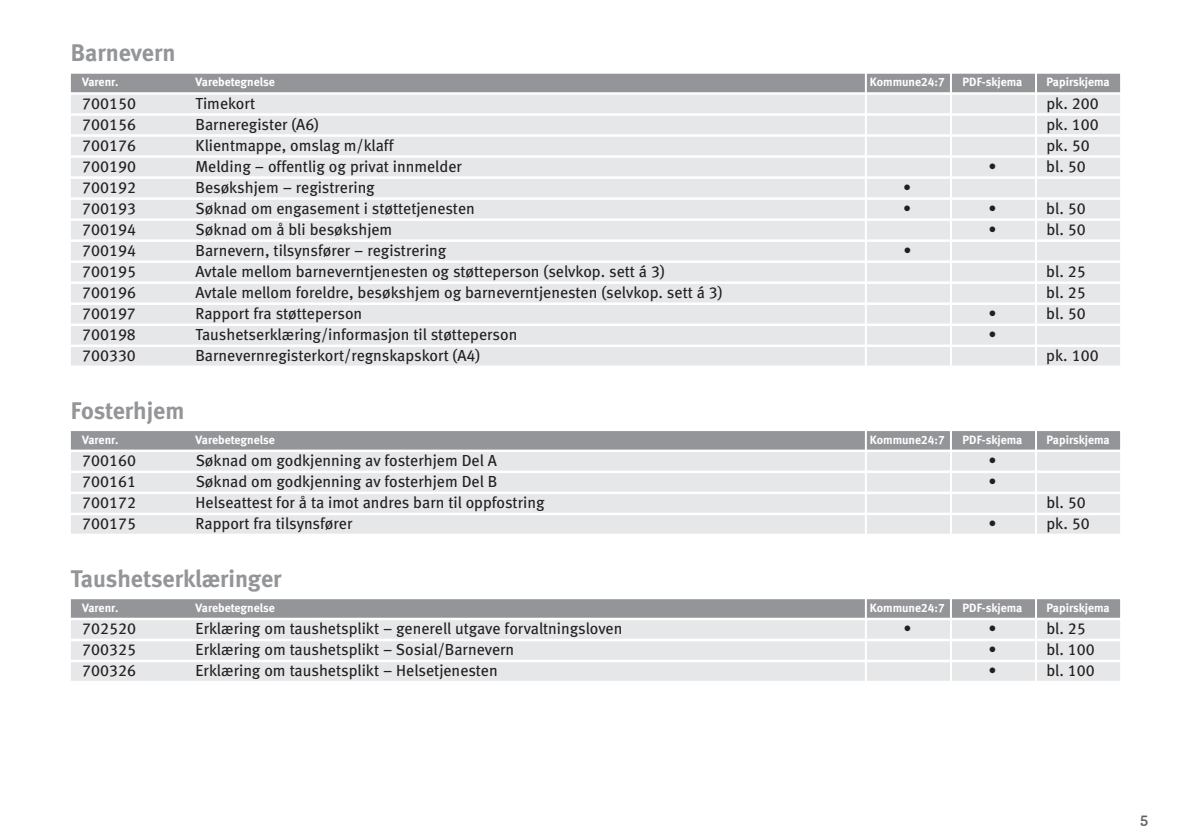
<style>
.page{position:relative;width:1191px;height:840px;background:#fff}
.page>*{position:absolute;margin:0;border:0;box-sizing:border-box;transform-origin:0 0}
.t1{font:24px "Meta Bold LF";color:#939598}
.t2{font:16px "Meta Book LF";color:#231f20}
.t3{font:700 16px "Archer";color:#636366}
.t4{font:12px "Meta Bold LF";color:#fff}
</style>
<div class="page">
<div style="left:71px;top:74px;width:1049px;height:18px;background:#939598"></div>
<div style="left:71px;top:95px;width:1049px;height:18px;background:#e6e7e9"></div>
<div style="left:71px;top:116px;width:1049px;height:18px;background:#e6e7e9"></div>
<div style="left:71px;top:137px;width:1049px;height:18px;background:#e6e7e9"></div>
<div style="left:71px;top:158px;width:1049px;height:18px;background:#e6e7e9"></div>
<div style="left:71px;top:179px;width:1049px;height:18px;background:#e6e7e9"></div>
<div style="left:71px;top:200px;width:1049px;height:18px;background:#e6e7e9"></div>
<div style="left:71px;top:221px;width:1049px;height:18px;background:#e6e7e9"></div>
<div style="left:71px;top:242px;width:1049px;height:18px;background:#e6e7e9"></div>
<div style="left:71px;top:263px;width:1049px;height:18px;background:#e6e7e9"></div>
<div style="left:71px;top:284px;width:1049px;height:18px;background:#e6e7e9"></div>
<div style="left:71px;top:305px;width:1049px;height:18px;background:#e6e7e9"></div>
<div style="left:71px;top:326px;width:1049px;height:18px;background:#e6e7e9"></div>
<div style="left:71px;top:347px;width:1049px;height:18px;background:#e6e7e9"></div>
<div style="left:71px;top:431px;width:1049px;height:18px;background:#939598"></div>
<div style="left:71px;top:452px;width:1049px;height:18px;background:#e6e7e9"></div>
<div style="left:71px;top:473px;width:1049px;height:18px;background:#e6e7e9"></div>
<div style="left:71px;top:494px;width:1049px;height:18px;background:#e6e7e9"></div>
<div style="left:71px;top:515px;width:1049px;height:18px;background:#e6e7e9"></div>
<div style="left:71px;top:599px;width:1049px;height:18px;background:#939598"></div>
<div style="left:71px;top:620px;width:1049px;height:18px;background:#e6e7e9"></div>
<div style="left:71px;top:641px;width:1049px;height:18px;background:#e6e7e9"></div>
<div style="left:71px;top:662px;width:1049px;height:18px;background:#e6e7e9"></div>
<hr style="left:1035px;top:43px;width:2px;height:754px;background:#fff">
<hr style="left:950px;top:43px;width:2px;height:754px;background:#fff">
<hr style="left:865px;top:43px;width:2px;height:754px;background:#fff">
<h1 class="t1" style="left:71px;top:39px;width:106px">Barnevern</h1>
<p class="t4" style="left:82px;top:75px;width:38px">Varenr.</p>
<p class="t4" style="left:196px;top:75px;width:81px">Varebetegnelse</p>
<p class="t4" style="left:870px;top:75px;width:76px">Kommune24:7</p>
<p class="t4" style="left:962px;top:75px;width:61px">PDF-skjema</p>
<p class="t4" style="left:1046px;top:75px;width:65px">Papirskjema</p>
<p class="t2" style="left:82px;top:94px;width:55px">700150</p>
<p class="t2" style="left:196px;top:94px;width:61px">Timekort</p>
<p class="t2" style="left:1046px;top:94px;width:54px">pk. 200</p>
<p class="t2" style="left:82px;top:115px;width:55px">700156</p>
<p class="t2" style="left:196px;top:115px;width:125px">Barneregister (A6)</p>
<p class="t2" style="left:1046px;top:115px;width:54px">pk. 100</p>
<p class="t2" style="left:82px;top:136px;width:55px">700176</p>
<p class="t2" style="left:196px;top:136px;width:199px">Klientmappe, omslag m/klaff</p>
<p class="t2" style="left:1046px;top:136px;width:45px">pk. 50</p>
<p class="t2" style="left:82px;top:157px;width:55px">700190</p>
<p class="t2" style="left:196px;top:157px;width:268px">Melding – offentlig og privat innmelder</p>
<p class="t2" style="left:988px;top:157px;width:10px">•</p>
<p class="t2" style="left:1046px;top:157px;width:41px">bl. 50</p>
<p class="t2" style="left:82px;top:178px;width:55px">700192</p>
<p class="t2" style="left:196px;top:178px;width:181px">Besøkshjem – registrering</p>
<p class="t2" style="left:903px;top:178px;width:10px">•</p>
<p class="t2" style="left:82px;top:199px;width:55px">700193</p>
<p class="t2" style="left:196px;top:199px;width:281px">Søknad om engasement i støttetjenesten</p>
<p class="t2" style="left:903px;top:199px;width:10px">•</p>
<p class="t2" style="left:988px;top:199px;width:10px">•</p>
<p class="t2" style="left:1046px;top:199px;width:41px">bl. 50</p>
<p class="t2" style="left:82px;top:220px;width:55px">700194</p>
<p class="t2" style="left:196px;top:220px;width:198px">Søknad om å bli besøkshjem</p>
<p class="t2" style="left:988px;top:220px;width:10px">•</p>
<p class="t2" style="left:1046px;top:220px;width:41px">bl. 50</p>
<p class="t2" style="left:82px;top:241px;width:55px">700194</p>
<p class="t2" style="left:196px;top:241px;width:252px">Barnevern, tilsynsfører – registrering</p>
<p class="t2" style="left:903px;top:241px;width:10px">•</p>
<p class="t2" style="left:82px;top:262px;width:55px">700195</p>
<p class="t2" style="left:196px;top:262px;width:470px">Avtale mellom barneverntjenesten og støtteperson (selvkop. sett á 3)</p>
<p class="t2" style="left:1046px;top:262px;width:41px">bl. 25</p>
<p class="t2" style="left:82px;top:283px;width:55px">700196</p>
<p class="t2" style="left:196px;top:283px;width:528px">Avtale mellom foreldre, besøkshjem og barneverntjenesten (selvkop. sett á 3)</p>
<p class="t2" style="left:1046px;top:283px;width:41px">bl. 25</p>
<p class="t2" style="left:82px;top:304px;width:55px">700197</p>
<p class="t2" style="left:196px;top:304px;width:168px">Rapport fra støtteperson</p>
<p class="t2" style="left:988px;top:304px;width:10px">•</p>
<p class="t2" style="left:1046px;top:304px;width:41px">bl. 50</p>
<p class="t2" style="left:82px;top:325px;width:55px">700198</p>
<p class="t2" style="left:196px;top:325px;width:323px">Taushetserklæring/informasjon til støtteperson</p>
<p class="t2" style="left:988px;top:325px;width:10px">•</p>
<p class="t2" style="left:82px;top:346px;width:55px">700330</p>
<p class="t2" style="left:196px;top:346px;width:286px">Barnevernregisterkort/regnskapskort (A4)</p>
<p class="t2" style="left:1046px;top:346px;width:54px">pk. 100</p>
<h1 class="t1" style="left:71px;top:395px;width:115px">Fosterhjem</h1>
<p class="t4" style="left:82px;top:432px;width:38px">Varenr.</p>
<p class="t4" style="left:196px;top:432px;width:81px">Varebetegnelse</p>
<p class="t4" style="left:870px;top:432px;width:76px">Kommune24:7</p>
<p class="t4" style="left:962px;top:432px;width:61px">PDF-skjema</p>
<p class="t4" style="left:1046px;top:432px;width:65px">Papirskjema</p>
<p class="t2" style="left:82px;top:451px;width:55px">700160</p>
<p class="t2" style="left:196px;top:451px;width:303px">Søknad om godkjenning av fosterhjem Del A</p>
<p class="t2" style="left:988px;top:451px;width:10px">•</p>
<p class="t2" style="left:82px;top:472px;width:55px">700161</p>
<p class="t2" style="left:196px;top:472px;width:303px">Søknad om godkjenning av fosterhjem Del B</p>
<p class="t2" style="left:988px;top:472px;width:10px">•</p>
<p class="t2" style="left:82px;top:493px;width:55px">700172</p>
<p class="t2" style="left:196px;top:493px;width:350px">Helseattest for å ta imot andres barn til oppfostring</p>
<p class="t2" style="left:1046px;top:493px;width:41px">bl. 50</p>
<p class="t2" style="left:82px;top:514px;width:55px">700175</p>
<p class="t2" style="left:196px;top:514px;width:158px">Rapport fra tilsynsfører</p>
<p class="t2" style="left:988px;top:514px;width:10px">•</p>
<p class="t2" style="left:1046px;top:514px;width:45px">pk. 50</p>
<h1 class="t1" style="left:71px;top:563px;width:212px">Taushetserklæringer</h1>
<p class="t4" style="left:82px;top:600px;width:38px">Varenr.</p>
<p class="t4" style="left:196px;top:600px;width:81px">Varebetegnelse</p>
<p class="t4" style="left:870px;top:600px;width:76px">Kommune24:7</p>
<p class="t4" style="left:962px;top:600px;width:61px">PDF-skjema</p>
<p class="t4" style="left:1046px;top:600px;width:65px">Papirskjema</p>
<p class="t2" style="left:82px;top:619px;width:55px">702520</p>
<p class="t2" style="left:196px;top:619px;width:428px">Erklæring om taushetsplikt – generell utgave forvaltningsloven</p>
<p class="t2" style="left:903px;top:619px;width:10px">•</p>
<p class="t2" style="left:988px;top:619px;width:10px">•</p>
<p class="t2" style="left:1046px;top:619px;width:41px">bl. 25</p>
<p class="t2" style="left:82px;top:640px;width:55px">700325</p>
<p class="t2" style="left:196px;top:640px;width:320px">Erklæring om taushetsplikt – Sosial/Barnevern</p>
<p class="t2" style="left:988px;top:640px;width:10px">•</p>
<p class="t2" style="left:1046px;top:640px;width:50px">bl. 100</p>
<p class="t2" style="left:82px;top:661px;width:55px">700326</p>
<p class="t2" style="left:196px;top:661px;width:304px">Erklæring om taushetsplikt – Helsetjenesten</p>
<p class="t2" style="left:988px;top:661px;width:10px">•</p>
<p class="t2" style="left:1046px;top:661px;width:50px">bl. 100</p>
<p class="t3" style="left:1140px;top:805px;width:10px">5</p>
</div>
